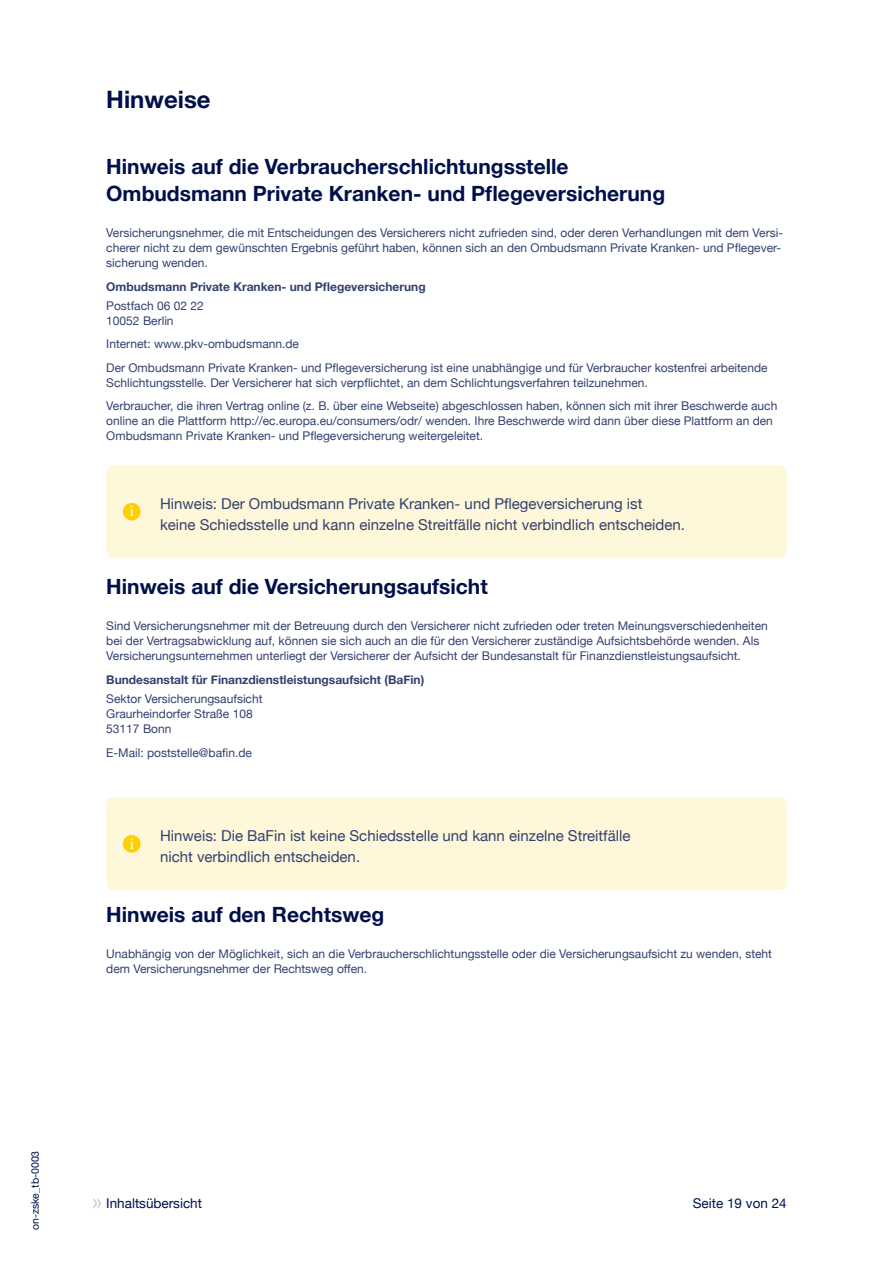
<style>
.page{position:relative;width:893px;height:1263px;background:#fff}
.page>*{position:absolute;margin:0;border:0;box-sizing:border-box;transform-origin:0 0}
.t1{font:700 24px "Helvetica Neue";color:#00104b}
.t2{font:700 21px/27px "Helvetica Neue";color:#00104b}
.t3{font:15px/21px "Helvetica Neue";color:#33406f}
.t4{font:15px "Plantagenet Cherokee";color:#fff}
.t5{font:13.5px "Helvetica Neue";color:#00104b}
.t6{font:12px/15px "Helvetica Neue";color:#33406f}
.t7{font:700 12px "Helvetica Neue";color:#33406f}
.t8{font:10.5px "Helvetica Neue";color:#00104b}
</style>
<div class="page">
<svg style="left:93px;top:1199px;width:8px;height:9px"></svg>
<div style="left:106px;top:465px;width:681px;height:93px;background:#fef7d9"></div>
<div style="left:123px;top:503px;width:18px;height:17px;background:#fecf02;border-radius:50%"></div>
<div style="left:106px;top:797px;width:681px;height:93px;background:#fef7d9"></div>
<div style="left:123px;top:835px;width:18px;height:18px;background:#fecf02;border-radius:50%"></div>
<h1 class="t1" style="left:106px;top:81px;width:106px">Hinweise</h1>
<h2 class="t2" style="left:106px;top:153px;width:560px">Hinweis auf die Verbraucherschlichtungsstelle<br>Ombudsmann Private Kranken- und Pflegeversicherung</h2>
<p class="t6" style="left:106px;top:226px;width:678px">Versicherungsnehmer, die mit Entscheidungen des Versicherers nicht zufrieden sind, oder deren Verhandlungen mit dem Versi&shy;cherer nicht zu dem gewünschten Ergebnis geführt haben, können sich an den Ombudsmann Private Kranken- und Pflegever&shy;sicherung wenden.</p>
<p class="t7" style="left:106px;top:277px;width:321px">Ombudsmann Private Kranken- und Pflegeversicherung</p>
<p class="t6" style="left:106px;top:299px;width:99px">Postfach 06 02 22<br>10052 Berlin</p>
<p class="t6" style="left:106px;top:333px;width:663px;line-height:23.5px">Internet: www.pkv-ombudsmann.de<br>Der Ombudsmann Private Kranken- und Pflegeversicherung ist eine unabhängige und für Verbraucher kostenfrei arbeitende</p>
<p class="t6" style="left:106px;top:371px;width:672px;line-height:23.5px">Schlichtungsstelle. Der Versicherer hat sich verpflichtet, an dem Schlichtungsverfahren teilzunehmen.<br>Verbraucher, die ihren Vertrag online (z. B. über eine Webseite) abgeschlossen haben, können sich mit ihrer Beschwerde auch</p>
<p class="t6" style="left:106px;top:414px;width:668px">online an die Plattform http://ec.europa.eu/consumers/odr/ wenden. Ihre Beschwerde wird dann über diese Plattform an den<br>Ombudsmann Private Kranken- und Pflegeversicherung weitergeleitet.</p>
<p class="t4" style="left:130px;top:503px;width:6px">i</p>
<p class="t3" style="left:160px;top:494px;width:526px">Hinweis: Der Ombudsmann Private Kranken- und Pflegeversicherung ist<br>keine Schiedsstelle und kann einzelne Streitfälle nicht verbindlich entscheiden.</p>
<h2 class="t2" style="left:106px;top:574px;width:383px">Hinweis auf die Versicherungsaufsicht</h2>
<p class="t6" style="left:106px;top:619px;width:663px">Sind Versicherungsnehmer mit der Betreuung durch den Versicherer nicht zufrieden oder treten Meinungsverschiedenheiten bei der Vertragsabwicklung auf, können sie sich auch an die für den Versicherer zuständige Aufsichtsbehörde wenden. Als<br>Versicherungsunternehmen unterliegt der Versicherer der Aufsicht der Bundesanstalt für Finanzdienstleistungsaufsicht.</p>
<p class="t7" style="left:106px;top:670px;width:319px">Bundesanstalt für Finanzdienstleistungsaufsicht (BaFin)</p>
<p class="t6" style="left:106px;top:692px;width:158px">Sektor Versicherungsaufsicht<br>Graurheindorfer Straße 108<br>53117 Bonn</p>
<p class="t6" style="left:106px;top:745px;width:147px">E-Mail: poststelle@bafin.de</p>
<p class="t4" style="left:130px;top:835px;width:6px">i</p>
<p class="t3" style="left:160px;top:826px;width:472px">Hinweis: Die BaFin ist keine Schiedsstelle und kann einzelne Streitfälle nicht verbindlich entscheiden.</p>
<h2 class="t2" style="left:106px;top:902px;width:279px">Hinweis auf den Rechtsweg</h2>
<p class="t6" style="left:106px;top:947px;width:667px">Unabhängig von der Möglichkeit, sich an die Verbraucherschlichtungsstelle oder die Versicherungsaufsicht zu wenden, steht dem Versicherungsnehmer der Rechtsweg offen.</p>
<p class="t8" style="left:28px;top:1230px;width:81px;rotate:-90deg">on-zske_tb-0003</p>
<p class="t5" style="left:106px;top:1193px;width:97px">Inhaltsübersicht</p>
<p class="t5" style="left:693px;top:1193px;width:95px">Seite 19 von 24</p>
</div>
